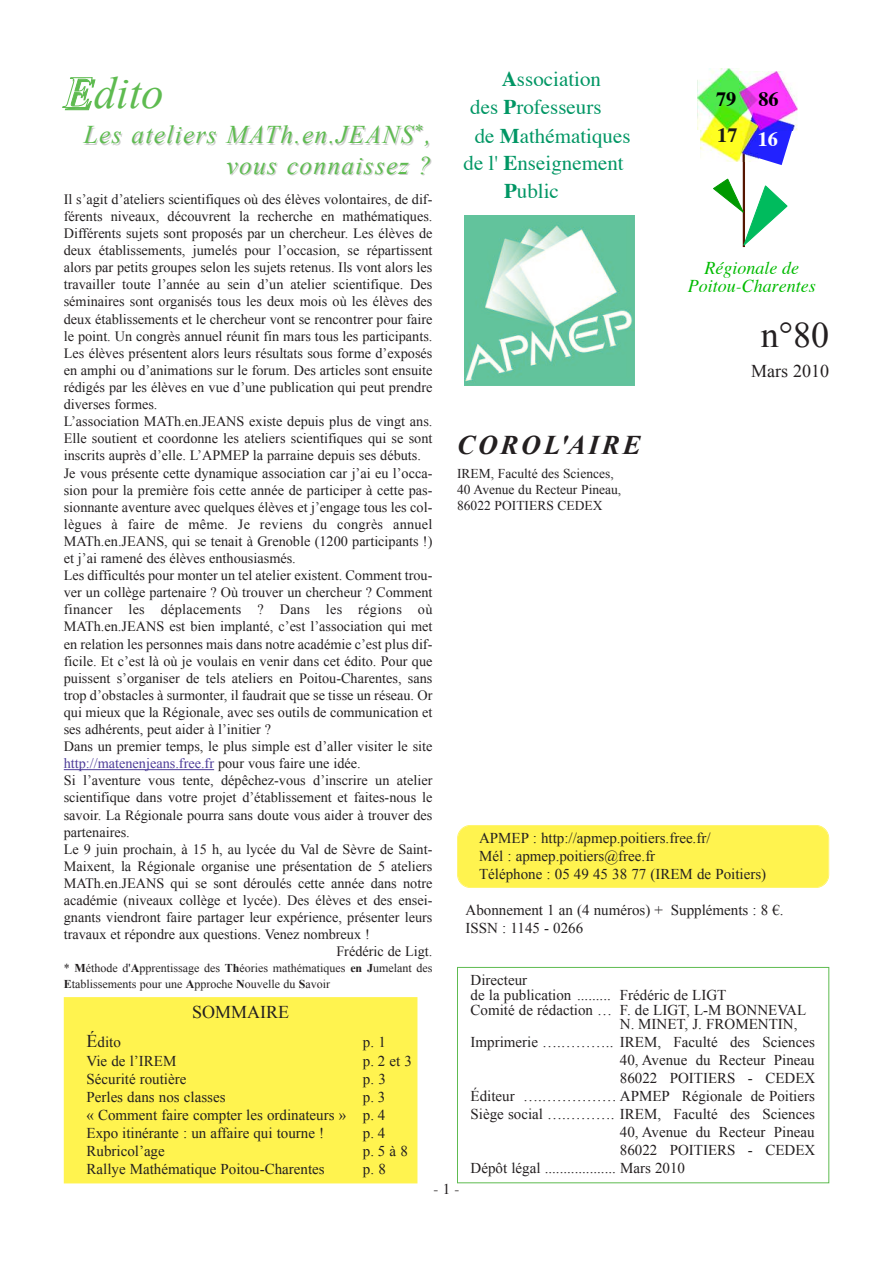
<style>
.page{position:relative;width:893px;height:1263px;background:#fff}
.page>*{position:absolute;margin:0;border:0;box-sizing:border-box;transform-origin:0 0}
.t1{font:italic 45px "Times New Roman";color:#5ebb50}
.t2{font:36px "Times New Roman";color:#231f20}
.t3{font:italic 700 27px "Times New Roman";letter-spacing:.105em;color:#231f20}
.t4{font:italic 25.5px/30.6px "Times New Roman";letter-spacing:.05em;color:#5ebb50;text-align:right}
.t5{font:21px "Times";color:#009664}
.t6{font:700 20.25px/36.2px "Times";color:#000}
.t7{font:italic 18px/18px "Times";color:#0b0;text-align:center}
.t8{font:18px "Times New Roman";color:#231f20}
.t9{font:15px/18px "Times New Roman";color:#231f20}
.t10{font:15px "Times";color:#231f20}
.t11{font:14.25px "Times New Roman";color:#231f20}
.t12{font:14.25px "Times New Roman";letter-spacing:.02em;color:#231f20}
.t13{font:14.25px "Times New Roman";color:#4d3c98}
.t14{font:13.5px/16.2px "Times New Roman";color:#231f20}
.t15{font:12px/16.5px "Times New Roman";color:#231f20}
.s1{color:#fff}
.s2{color:#231f20}
.s3{font-weight:700}
.s4{font-size:18px}
.s5{color:#191919}
</style>
<div class="page">
<hr style="left:64px;top:769px;width:150px;height:1px;background:#4d3c98">
<div style="left:457px;top:967px;width:372px;height:216px;border:1px solid #5ebb50"></div>
<div style="left:458px;top:826px;width:370px;height:61px;background:#fff34f;border-radius:13px"></div>
<div style="left:457px;top:825px;width:372px;height:63px;border:2px solid #fff34f;border-radius:14px"></div>
<div style="left:65px;top:998px;width:351px;height:184px;background:#fff34f"></div>
<div style="left:64px;top:997px;width:353px;height:186px;border:2px solid #fff34f"></div>
<img style="left:465px;top:216px;width:170px;height:170px">
<hr style="left:743px;top:155px;width:2px;height:91px;background:#551500">
<svg style="left:713px;top:178px;width:75px;height:69px"></svg>
<svg style="left:742px;top:130px;width:52px;height:35px"></svg>
<img style="left:700px;top:129px;width:59px;height:33px">
<img style="left:697px;top:68px;width:42px;height:61px">
<img style="left:739px;top:72px;width:58px;height:58px">
<h1 class="t1" style="left:64px;top:68px;width:102px"><span class="s1">E</span>dito</h1>
<h3 class="t4" style="left:84px;top:119px;width:349px">Les ateliers MATh.en.JEANS<sup>*</sup>, vous connaissez ?</h3>
<p class="t11" style="left:64px;top:191px;width:370px">Il s’agit d’ateliers scientifiques où des élèves volontaires, de dif-</p>
<p class="t11" style="left:64px;top:208px;width:370px">férents niveaux, découvrent la recherche en mathématiques.</p>
<p class="t11" style="left:64px;top:225px;width:370px">Différents sujets sont proposés par un chercheur. Les élèves de</p>
<p class="t11" style="left:64px;top:242px;width:370px">deux établissements, jumelés pour l’occasion, se répartissent</p>
<p class="t11" style="left:64px;top:260px;width:370px">alors par petits groupes selon les sujets retenus. Ils vont alors les</p>
<p class="t11" style="left:64px;top:277px;width:370px">travailler toute l’année au sein d’un atelier scientifique. Des</p>
<p class="t11" style="left:64px;top:294px;width:370px">séminaires sont organisés tous les deux mois où les élèves des</p>
<p class="t11" style="left:64px;top:311px;width:370px">deux établissements et le chercheur vont se rencontrer pour faire</p>
<p class="t11" style="left:64px;top:328px;width:370px">le point. Un congrès annuel réunit fin mars tous les participants.</p>
<p class="t11" style="left:64px;top:345px;width:370px">Les élèves présentent alors leurs résultats sous forme d’exposés</p>
<p class="t11" style="left:64px;top:362px;width:370px">en amphi ou d’animations sur le forum. Des articles sont ensuite</p>
<p class="t11" style="left:64px;top:379px;width:370px">rédigés par les élèves en vue d’une publication qui peut prendre</p>
<p class="t11" style="left:64px;top:396px;width:95px">diverses formes.</p>
<p class="t11" style="left:64px;top:413px;width:370px">L’association MATh.en.JEANS existe depuis plus de vingt ans.</p>
<p class="t11" style="left:64px;top:431px;width:370px">Elle soutient et coordonne les ateliers scientifiques qui se sont</p>
<p class="t11" style="left:64px;top:448px;width:359px">inscrits auprès d’elle. L’APMEP la parraine depuis ses débuts.</p>
<p class="t11" style="left:64px;top:465px;width:370px">Je vous présente cette dynamique association car j’ai eu l’occa-</p>
<p class="t11" style="left:64px;top:482px;width:370px">sion pour la première fois cette année de participer à cette pas-</p>
<p class="t11" style="left:64px;top:499px;width:370px">sionnante aventure avec quelques élèves et j’engage tous les col-</p>
<p class="t12" style="left:64px;top:516px;width:370px">lègues à faire de même. Je reviens du congrès annuel</p>
<p class="t11" style="left:64px;top:533px;width:370px">MATh.en.JEANS, qui se tenait à Grenoble (1200 participants !)</p>
<p class="t11" style="left:64px;top:550px;width:234px">et j’ai ramené des élèves enthousiasmés.</p>
<p class="t11" style="left:64px;top:567px;width:370px">Les difficultés pour monter un tel atelier existent. Comment trou-</p>
<p class="t11" style="left:64px;top:584px;width:370px">ver un collège partenaire ? Où trouver un chercheur ? Comment</p>
<p class="t12" style="left:64px;top:602px;width:370px">financer les déplacements ? Dans les régions où</p>
<p class="t11" style="left:64px;top:619px;width:370px">MATh.en.JEANS est bien implanté, c’est l’association qui met</p>
<p class="t11" style="left:64px;top:636px;width:370px">en relation les personnes mais dans notre académie c’est plus dif-</p>
<p class="t11" style="left:64px;top:653px;width:370px">ficile. Et c’est là où je voulais en venir dans cet édito. Pour que</p>
<p class="t11" style="left:64px;top:670px;width:370px">puissent s’organiser de tels ateliers en Poitou-Charentes, sans</p>
<p class="t11" style="left:64px;top:687px;width:370px">trop d’obstacles à surmonter, il faudrait que se tisse un réseau. Or</p>
<p class="t11" style="left:64px;top:704px;width:370px">qui mieux que la Régionale, avec ses outils de communication et</p>
<p class="t11" style="left:64px;top:721px;width:209px">ses adhérents, peut aider à l’initier ?</p>
<p class="t11" style="left:64px;top:738px;width:370px">Dans un premier temps, le plus simple est d’aller visiter le site</p>
<p class="t13" style="left:64px;top:755px;width:298px">http://matenenjeans.free.fr <span class="s2">pour vous faire une idée.</span></p>
<p class="t11" style="left:64px;top:773px;width:370px">Si l’aventure vous tente, dépêchez-vous d’inscrire un atelier</p>
<p class="t11" style="left:64px;top:790px;width:370px">scientifique dans votre projet d’établissement et faites-nous le</p>
<p class="t11" style="left:64px;top:807px;width:370px">savoir. La Régionale pourra sans doute vous aider à trouver des</p>
<p class="t11" style="left:64px;top:824px;width:68px">partenaires.</p>
<p class="t11" style="left:64px;top:841px;width:370px">Le 9 juin prochain, à 15 h, au lycée du Val de Sèvre de Saint-</p>
<p class="t11" style="left:64px;top:858px;width:370px">Maixent, la Régionale organise une présentation de 5 ateliers</p>
<p class="t11" style="left:64px;top:875px;width:370px">MATh.en.JEANS qui se sont déroulés cette année dans notre</p>
<p class="t11" style="left:64px;top:892px;width:370px">académie (niveaux collège et lycée). Des élèves et des ensei-</p>
<p class="t11" style="left:64px;top:909px;width:370px">gnants viendront faire partager leur expérience, présenter leurs</p>
<p class="t11" style="left:64px;top:926px;width:308px">travaux et répondre aux questions. Venez nombreux !</p>
<p class="t11" style="left:336px;top:944px;width:98px">Frédéric de Ligt.</p>
<p class="t15" style="left:64px;top:959px;width:370px">* <span class="s3">M</span>éthode d'<span class="s3">A</span>pprentissage des <span class="s3">Th</span>éories mathématiques <span class="s3">en J</span>umelant des<br><span class="s3">E</span>tablissements pour une <span class="s3">A</span>pproche <span class="s3">N</span>ouvelle du <span class="s3">S</span>avoir</p>
<p class="t8" style="left:192px;top:1002px;width:99px">SOMMAIRE</p>
<p class="t9" style="left:87px;top:1033px;width:36px"><span class="s4">É</span>dito</p>
<p class="t9" style="left:363px;top:1033px;width:24px">p. 1</p>
<p class="t9" style="left:87px;top:1052px;width:91px">Vie de l’IREM</p>
<p class="t9" style="left:363px;top:1052px;width:51px">p.2et3</p>
<p class="t9" style="left:87px;top:1070px;width:101px">Sécurité routière</p>
<p class="t9" style="left:363px;top:1070px;width:24px">p. 3</p>
<p class="t9" style="left:87px;top:1088px;width:141px">Perles dans nos classes</p>
<p class="t9" style="left:87px;top:1088px;width:300px;text-align:justify;text-indent:276px">p. 3 « Comment faire compter les ordinateurs » p. 4<br>Expo itinérante : un affaire qui tourne !</p>
<p class="t9" style="left:363px;top:1124px;width:24px">p. 4</p>
<p class="t9" style="left:87px;top:1142px;width:80px">Rubricol’age</p>
<p class="t9" style="left:363px;top:1142px;width:46px">p.5à8</p>
<p class="t9" style="left:86px;top:1160px;width:240px">Rallye Mathématique Poitou-Charentes</p>
<p class="t9" style="left:363px;top:1160px;width:24px">p. 8</p>
<h3 class="t5" style="left:502px;top:70px;width:101px"><span class="s3">A</span>ssociation</h3>
<h3 class="t5" style="left:470px;top:98px;width:133px">des <span class="s3">P</span>rofesseurs</h3>
<h3 class="t5" style="left:475px;top:127px;width:157px">de <span class="s3">M</span>athématiques</h3>
<h3 class="t5" style="left:463px;top:155px;width:162px">de l' <span class="s3">E</span>nseignement</h3>
<h3 class="t5" style="left:504px;top:182px;width:56px"><span class="s3">P</span>ublic</h3>
<h3 class="t3" style="left:457px;top:430px;width:185px">COROL'AIRE</h3>
<p class="t14" style="left:457px;top:465px;width:166px">IREM, Faculté des Sciences,<br>40 Avenue du Recteur Pineau,<br>86022 POITIERS CEDEX</p>
<h3 class="t6" style="left:716px;top:83px;width:64px">79 86<br><span class="s5">17</span> <span class="s1">16</span></h3>
<p class="t7" style="left:688px;top:261px;width:130px">Régionale de<br>Poitou-Charentes</p>
<h2 class="t2" style="left:761px;top:314px;width:70px">n°80</h2>
<p class="t8" style="left:751px;top:361px;width:79px">Mars 2010</p>
<p class="t9" style="left:479px;top:829px;width:289px">APMEP : http://apmep.poitiers.free.fr/<br>Mél : apmep.poitiers@free.fr<br>Téléphone : 05 49 45 38 77 (IREM de Poitiers)</p>
<p class="t9" style="left:466px;top:901px;width:320px">Abonnement 1 an (4 numéros) + Suppléments : 8 €.<br>ISSN : 1145 - 0266</p>
<p class="t9" style="left:471px;top:973px;width:337px;line-height:15px">Directeur<br>de la publication ......... Frédéric de LIGT<br>Comité de rédaction … F. de LIGT, L-M BONNEVAL</p>
<p class="t9" style="left:620px;top:1015px;width:179px">N. MINET, J. FROMENTIN,</p>
<p class="t9" style="left:471px;top:1033px;width:346px">Imprimerie ….……….. IREM, Faculté des Sciences</p>
<p class="t9" style="left:620px;top:1051px;width:196px">40, Avenue du Recteur Pineau</p>
<p class="t9" style="left:620px;top:1069px;width:197px">86022 POITIERS - CEDEX</p>
<p class="t9" style="left:471px;top:1087px;width:346px">Éditeur ….…………… APMEP Régionale de Poitiers</p>
<p class="t9" style="left:471px;top:1105px;width:346px">Siège social ….………. IREM, Faculté des Sciences</p>
<p class="t9" style="left:620px;top:1123px;width:196px">40, Avenue du Recteur Pineau</p>
<p class="t9" style="left:620px;top:1141px;width:197px">86022 POITIERS - CEDEX</p>
<p class="t9" style="left:471px;top:1159px;width:216px">Dépôt légal ................... Mars 2010</p>
<p class="t10" style="left:434px;top:1183px;width:27px">-1-</p>
</div>
